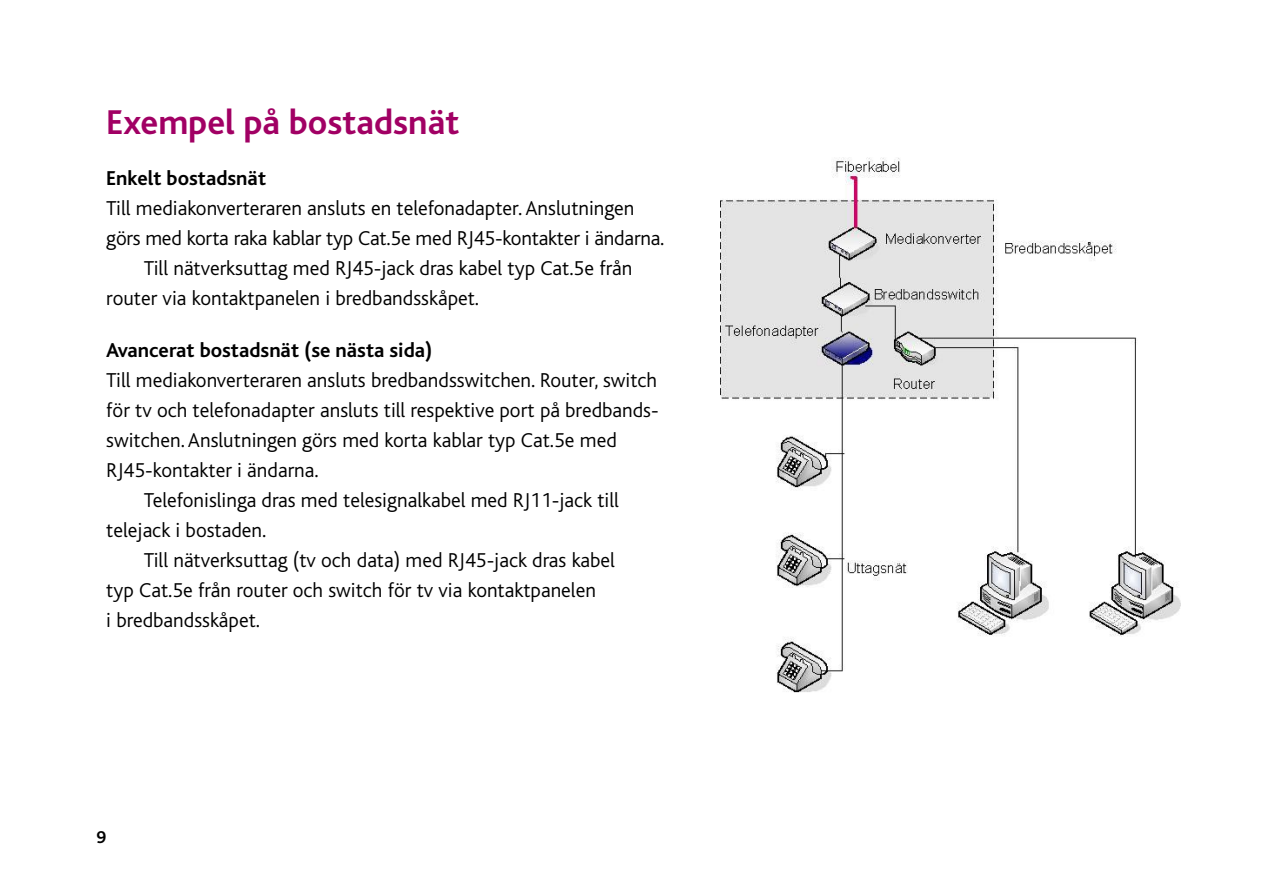
<style>
.page{position:relative;width:1263px;height:893px;background:#fff}
.page>*{position:absolute;margin:0;border:0;box-sizing:border-box;transform-origin:0 0}
.t1{font:700 36px "Telia Bliss";color:#a10064}
.t2{font:300 21px/30px "Telia Bliss";color:#000}
.t3{font:700 21px "Telia Bliss";color:#000}
.t4{font:700 18px "Telia Bliss";color:#000}
</style>
<div class="page">
<img style="left:720px;top:158px;width:460px;height:535px">
<p class="t1" style="left:106px;top:101px;width:355px">Exempel på bostadsnät</p>
<p class="t3" style="left:106px;top:166px;width:161px">Enkelt bostadsnät</p>
<p class="t2" style="left:106px;top:193px;width:559px">Till mediakonverteraren ansluts en telefonadapter. Anslutningen görs med korta raka kablar typ Cat.5e med RJ45-kontakter i ändarna.</p>
<p class="t2" style="left:106px;top:253px;width:528px;text-indent:38px">Till nätverksuttag med RJ45-jack dras kabel typ Cat.5e från router via kontaktpanelen i bredbandsskåpet.</p>
<p class="t3" style="left:106px;top:338px;width:328px">Avancerat bostadsnät (se nästa sida)</p>
<p class="t2" style="left:106px;top:365px;width:554px">Till mediakonverteraren ansluts bredbandsswitchen. Router, switch för tv och telefonadapter ansluts till respektive port på bredbands&shy;switchen. Anslutningen görs med korta kablar typ Cat.5e med RJ45-kontakter i ändarna.</p>
<p class="t2" style="left:106px;top:485px;width:514px;text-indent:38px">Telefonislinga dras med telesignalkabel med RJ11-jack till telejack i bostaden.</p>
<p class="t2" style="left:106px;top:545px;width:510px;text-indent:38px">Till nätverksuttag (tv och data) med RJ45-jack dras kabel typ Cat.5e från router och switch för tv via kontaktpanelen<br>i bredbandsskåpet.</p>
<p class="t4" style="left:97px;top:826px;width:11px">9</p>
</div>
